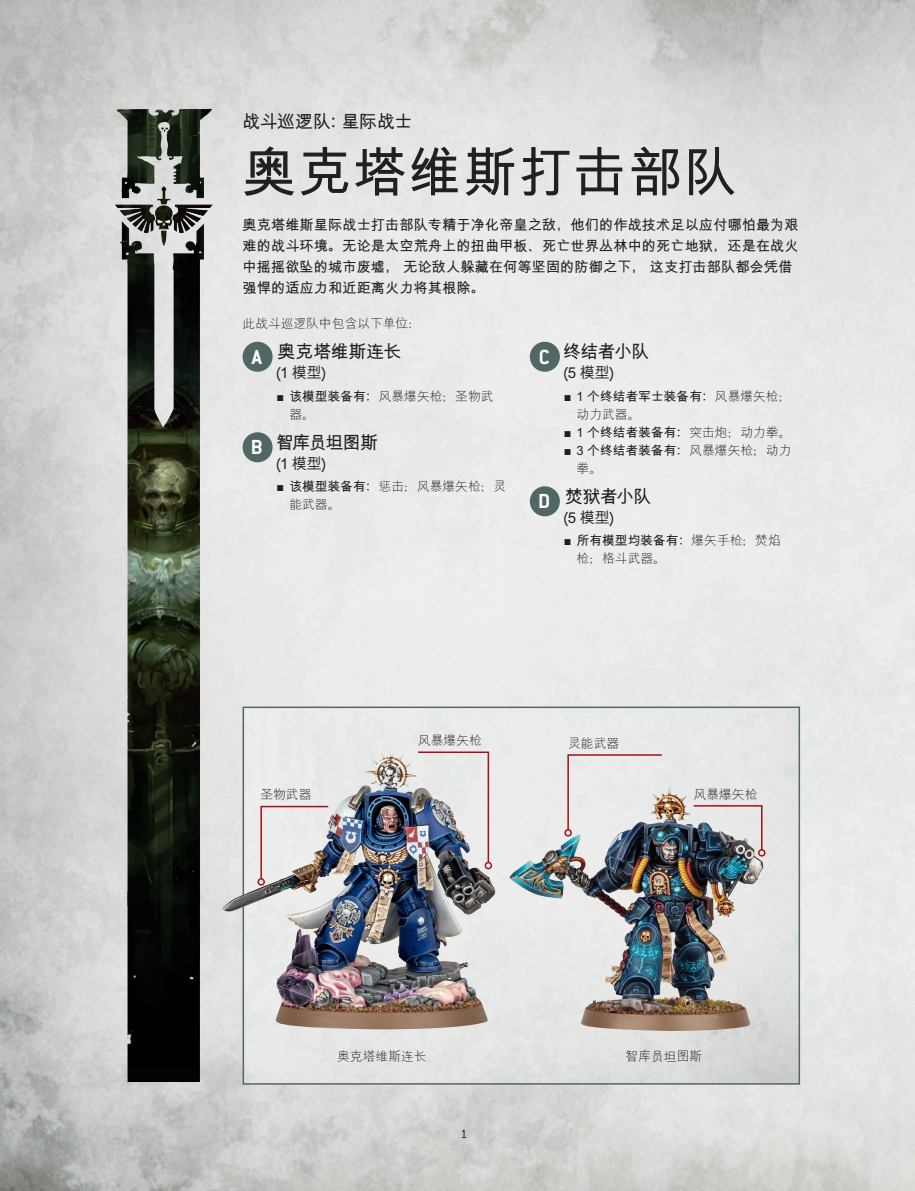
<style>
.page{position:relative;width:915px;height:1191px;background:#fff}
.page>*{position:absolute;margin:0;border:0;box-sizing:border-box;transform-origin:0 0}
.t1{font:700 54px "M Hei PRC";letter-spacing:.02em;color:#231f20}
.t2{font:700 18px "M Hei PRC";letter-spacing:-.035em;color:#231f20}
.t3{font:700 18px "M Hei PRC";letter-spacing:-.01em;color:#231f20}
.t4{font:700 18px "M Hei PRC";letter-spacing:-.015em;color:#231f20}
.t5{font:500 15px "M Hei PRC";letter-spacing:-.005em;color:#231f20}
.t6{font:700 14.25px/21px "M Hei PRC";color:#231f20}
.t7{font:300 13.5px "Conduit ITC Std";color:#231f20}
.t8{font:300 12.75px/18px "M Hei PRC";color:#231f20}
.t9{font:700 12.75px/18px "M Hei PRC";color:#231f20}
.s1{font-family:"Conduit ITC Std";font-size:22.35px;color:#fff}
.s2{font-family:"Arial";font-weight:400}
.s3{font-weight:700}
.s4{font-weight:300}
</style>
<div class="page">
<img style="left:0;top:0;width:914px;height:1191px">
<img style="left:102px;top:106px;width:123px;height:975px">
<img style="left:245px;top:709px;width:551px;height:372px">
<div style="left:242px;top:706px;width:557px;height:378px;border:2px solid #516765"></div>
<img style="left:235px;top:747px;width:156px;height:151px">
<img style="left:509px;top:787px;width:159px;height:92px">
<div style="left:242px;top:342px;width:30px;height:30px;background:#516765;border-radius:50%"></div>
<div style="left:242px;top:432px;width:30px;height:30px;background:#516765;border-radius:50%"></div>
<div style="left:529px;top:342px;width:30px;height:30px;background:#516765;border-radius:50%"></div>
<div style="left:529px;top:486px;width:30px;height:30px;background:#516765;border-radius:50%"></div>
<svg style="left:566px;top:753px;width:97px;height:78px"></svg>
<div style="left:564px;top:829px;width:7px;height:7px;border:2px solid #a21217;border-radius:50%"></div>
<img style="left:416px;top:750px;width:73px;height:114px">
<div style="left:484px;top:861px;width:8px;height:8px;border:2px solid #a21217;border-radius:50%"></div>
<svg style="left:259px;top:805px;width:70px;height:75px"></svg>
<div style="left:257px;top:878px;width:8px;height:7px;border:2px solid #a21217;border-radius:50%"></div>
<svg style="left:692px;top:804px;width:71px;height:47px"></svg>
<div style="left:757px;top:849px;width:8px;height:7px;border:2px solid #a21217;border-radius:50%"></div>
<img style="left:102px;top:169px;width:123px;height:87px">
<p class="t3" style="left:242px;top:112px;width:171px">战斗巡逻队：星际战士</p>
<h1 class="t1" style="left:242px;top:145px;width:496px">奥克塔维斯打击部队</h1>
<p class="t6" style="left:242px;top:214px;width:557px">奥克塔维斯星际战士打击部队专精于净化帝皇之敌，他们的作战技术足以应付哪怕最为艰难的战斗环境。无论是太空荒舟上的扭曲甲板、死亡世界丛林中的死亡地狱，还是在战火中摇摇欲坠的城市废墟， 无论敌人躲藏在何等坚固的防御之下， 这支打击部队都会凭借强悍的适应力和近距离火力将其根除。</p>
<p class="t8" style="left:242px;top:314px;width:180px">此战斗巡逻队中包含以下单位：</p>
<p class="t4" style="left:252px;top:342px;width:151px"><span class="s1">A</span> 奥克塔维斯连长</p>
<p class="t5" style="left:276px;top:365px;width:52px">(1 模型)</p>
<p class="t8" style="left:289px;top:387px;width:206px;text-indent:-13px"><span class="s2">■</span> <span class="s3">该模型装备有：</span>风暴爆矢枪；圣物武器。</p>
<p class="t2" style="left:251px;top:433px;width:129px"><span class="s1">B</span> 智库员坦图斯</p>
<p class="t5" style="left:276px;top:456px;width:52px">(1 模型)</p>
<p class="t8" style="left:289px;top:477px;width:218px;text-indent:-13px"><span class="s2">■</span> <span class="s3">该模型装备有：</span>惩击；风暴爆矢枪；灵能武器。</p>
<p class="t2" style="left:538px;top:342px;width:112px"><span class="s1">C</span> 终结者小队</p>
<p class="t5" style="left:563px;top:365px;width:52px">(5 模型)</p>
<p class="t9" style="left:576px;top:387px;width:216px;text-indent:-13px"><span class="s2">■</span> 1 个终结者军士装备有：<span class="s4">风暴爆矢枪；动力武器。</span></p>
<p class="t9" style="left:563px;top:423px;width:229px"><span class="s2">■</span> 1 个终结者装备有：<span class="s4">突击炮；动力拳。</span></p>
<p class="t8" style="left:576px;top:441px;width:216px;text-indent:-13px"><span class="s2">■</span> <span class="s3">3 个终结者装备有：</span>风暴爆矢枪；动力拳。</p>
<p class="t2" style="left:538px;top:487px;width:115px"><span class="s1">D</span> 焚狱者小队</p>
<p class="t5" style="left:563px;top:510px;width:52px">(5 模型)</p>
<p class="t8" style="left:576px;top:531px;width:205px;text-indent:-13px"><span class="s2">■</span> <span class="s3">所有模型均装备有：</span>爆矢手枪；焚焰枪；格斗武器。</p>
<p class="t8" style="left:260px;top:785px;width:52px">圣物武器</p>
<p class="t8" style="left:418px;top:731px;width:65px">风暴爆矢枪</p>
<p class="t8" style="left:568px;top:734px;width:52px">灵能武器</p>
<p class="t8" style="left:693px;top:784px;width:65px">风暴爆矢枪</p>
<p class="t8" style="left:337px;top:1046px;width:91px">奥克塔维斯连长</p>
<p class="t8" style="left:625px;top:1047px;width:78px">智库员坦图斯</p>
<p class="t7" style="left:460px;top:1126px;width:8px">1</p>
</div>
